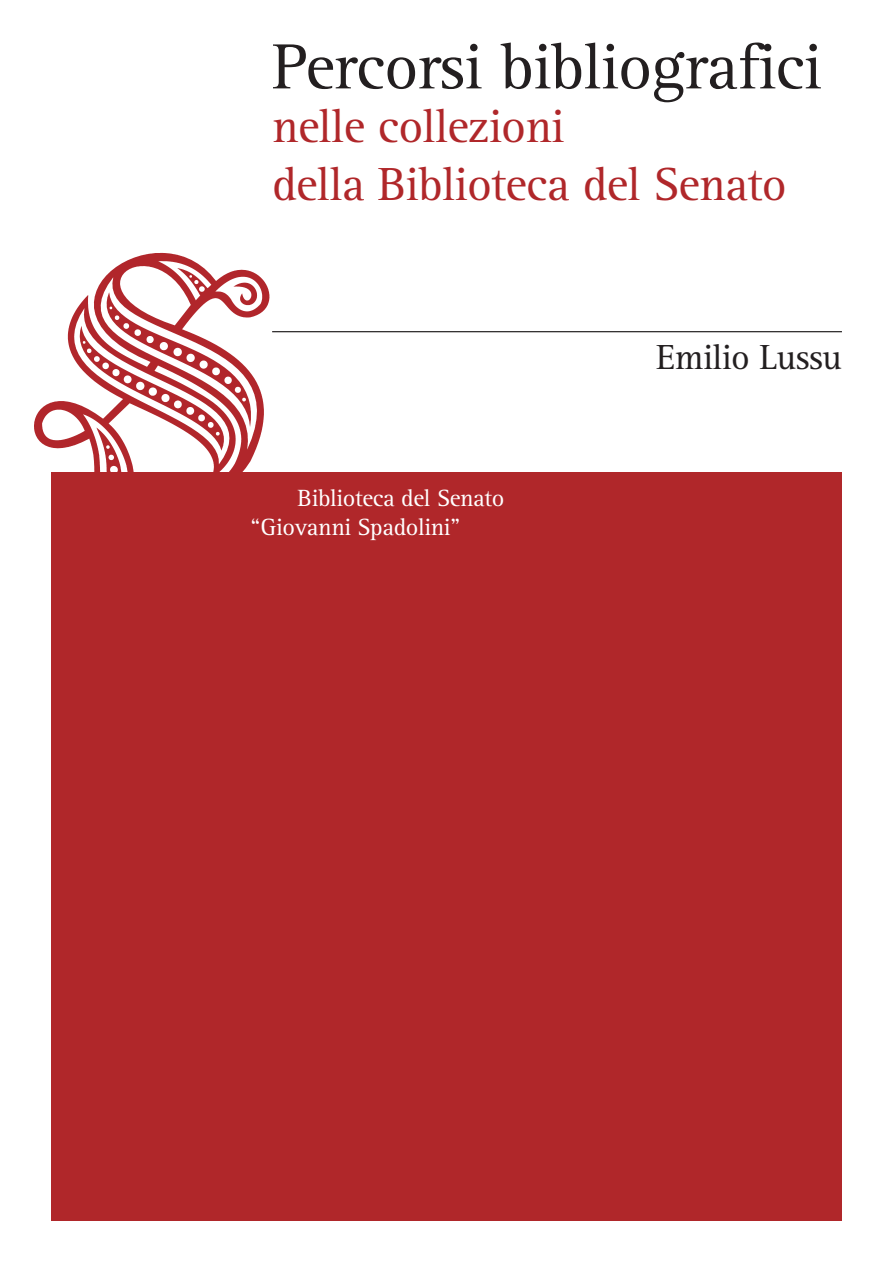
<style>
.page{position:relative;width:893px;height:1263px;background:#fff}
.page>*{position:absolute;margin:0;border:0;box-sizing:border-box;transform-origin:0 0}
.t1{font:66px "Rotis Serif";letter-spacing:-.015em;color:#231f20}
.t2{font:48px/57.6px "Rotis Serif";letter-spacing:-.015em;color:#b0272a}
.t3{font:36px "Rotis Serif";letter-spacing:-.015em;color:#231f20}
.t4{font:24.3px/29.1px "Rotis Serif";letter-spacing:-.015em;color:#fff}
</style>
<div class="page">
<img style="left:34px;top:252px;width:236px;height:220px">
<hr style="left:272px;top:331px;width:570px;height:1px;background:#231f20">
<div style="left:51px;top:472px;width:791px;height:748px;background:#b0272a"></div>
<h1 class="t1" style="left:272px;top:44px;width:551px">Percorsi bibliografici</h1>
<p class="t2" style="left:272px;top:102px;width:516px">nelle collezioni<br>della Biblioteca del Senato</p>
<p class="t4" style="left:251px;top:486px;width:255px;text-indent:47px">Biblioteca del Senato “Giovanni Spadolini”</p>
<p class="t3" style="left:656px;top:345px;width:187px">Emilio Lussu</p>
</div>
